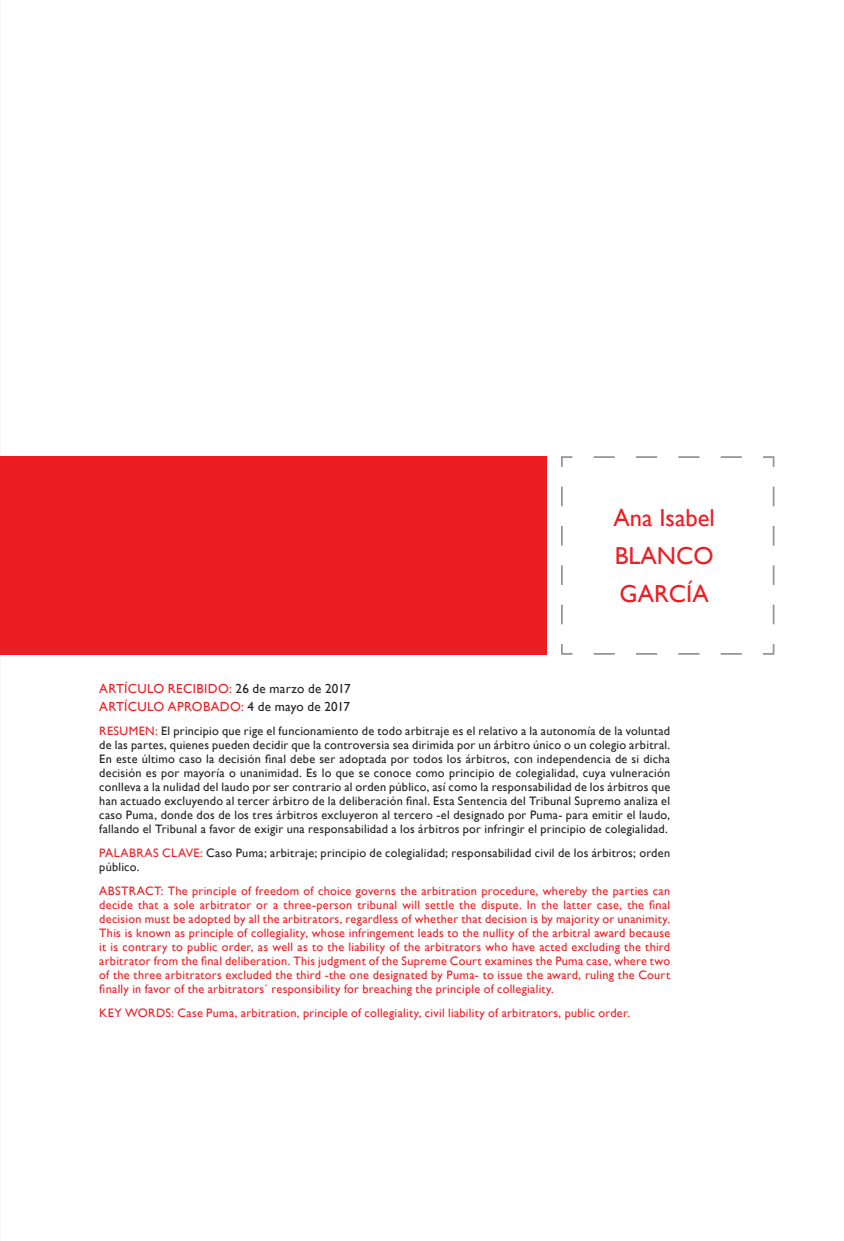
<style>
.page{position:relative;width:844px;height:1241px;background:#fff}
.page>*{position:absolute;margin:0;border:0;box-sizing:border-box;transform-origin:0 0}
.t1{font:24.5px/37.8px "Gill Sans";color:#ee1d23}
.t2{font:13.12px "Gill Sans";letter-spacing:.02em;color:#231f20}
.t3{font:13.12px "Gill Sans";letter-spacing:.02em;color:#ee1d23}
.t4{font:12.25px/14px "Gill Sans";letter-spacing:.02em;color:#ee1d23;text-align:justify}
.t5{font:12.25px/14px "Gill Sans";letter-spacing:.02em;color:#231f20;text-align:justify}
.s1{color:#ee1d23}
</style>
<div class="page">
<div style="left:0;top:456px;width:546px;height:198px;background:#ee1d23"></div>
<svg style="left:561px;top:456px;width:214px;height:199px"></svg>
<h1 class="t1" style="left:613px;top:498px;width:103px">Ana Isabel<br>Blanco<br>García</h1>
<p class="t3" style="left:99px;top:680px;width:39px">ArtÍculo</p>
<p class="t3" style="left:168px;top:680px;width:9px">recibido</p>
<p class="t2" style="left:229px;top:680px;width:123px"><span class="s1">:</span> 26 de marzo de 2017</p>
<p class="t3" style="left:99px;top:698px;width:39px">ArtÍculo</p>
<p class="t2" style="left:168px;top:698px;width:183px"><span class="s1">APROBADO:</span> 4 de mayo de 2017</p>
<p class="t4" style="left:99px;top:723px;width:17px">Resumen</p>
<p class="t5" style="left:99px;top:723px;width:572px;text-indent:56px"><span class="s1">:</span> El principio que rige el funcionamiento de todo arbitraje es el relativo a la autonomía de la voluntad de las partes, quienes pueden decidir que la controversia sea dirimida por un árbitro único o un colegio arbitral.<br>En este último caso la decisión final debe ser adoptada por todos los árbitros, con independencia de si dicha decisión es por mayoría o unanimidad. Es lo que se conoce como principio de colegialidad, cuya vulneración conlleva a la nulidad del laudo por ser contrario al orden público, así como la responsabilidad de los árbitros que han actuado excluyendo al tercer árbitro de la deliberación final. Esta Sentencia del Tribunal Supremo analiza el caso Puma, donde dos de los tres árbitros excluyeron al tercero -el designado por Puma- para emitir el laudo, fallando el Tribunal a favor de exigir una responsabilidad a los árbitros por infringir el principio de colegialidad.</p>
<p class="t4" style="left:99px;top:845px;width:15px">Palabras</p>
<p class="t4" style="left:162px;top:845px;width:17px">Clave</p>
<p class="t5" style="left:200px;top:845px;width:471px"><span class="s1">:</span> Caso Puma; arbitraje; principio de colegialidad; responsabilidad civil de los árbitros; orden</p>
<p class="t5" style="left:99px;top:859px;width:42px">público.</p>
<p class="t4" style="left:99px;top:883px;width:18px">Abstract</p>
<p class="t4" style="left:99px;top:883px;width:572px;text-indent:61px">: The principle of freedom of choice governs the arbitration procedure, whereby the parties can decide that a sole arbitrator or a three-person tribunal will settle the dispute. In the latter case, the final decision must be adopted by all the arbitrators, regardless of whether that decision is by majority or unanimity.<br>This is known as principle of collegiality, whose infringement leads to the nullity of the arbitral award because it is contrary to public order, as well as to the liability of the arbitrators who have acted excluding the third arbitrator from the final deliberation. This judgment of the Supreme Court examines the Puma case, where two of the three arbitrators excluded the third -the one designated by Puma- to issue the award, ruling the Court finally in favor of the arbitrators´ responsibility for breaching the principle of collegiality.</p>
<p class="t4" style="left:99px;top:1005px;width:48px">Key Words</p>
<p class="t4" style="left:171px;top:1005px;width:460px">: Case Puma, arbitration, principle of collegiality, civil liability of arbitrators, public order.</p>
</div>
